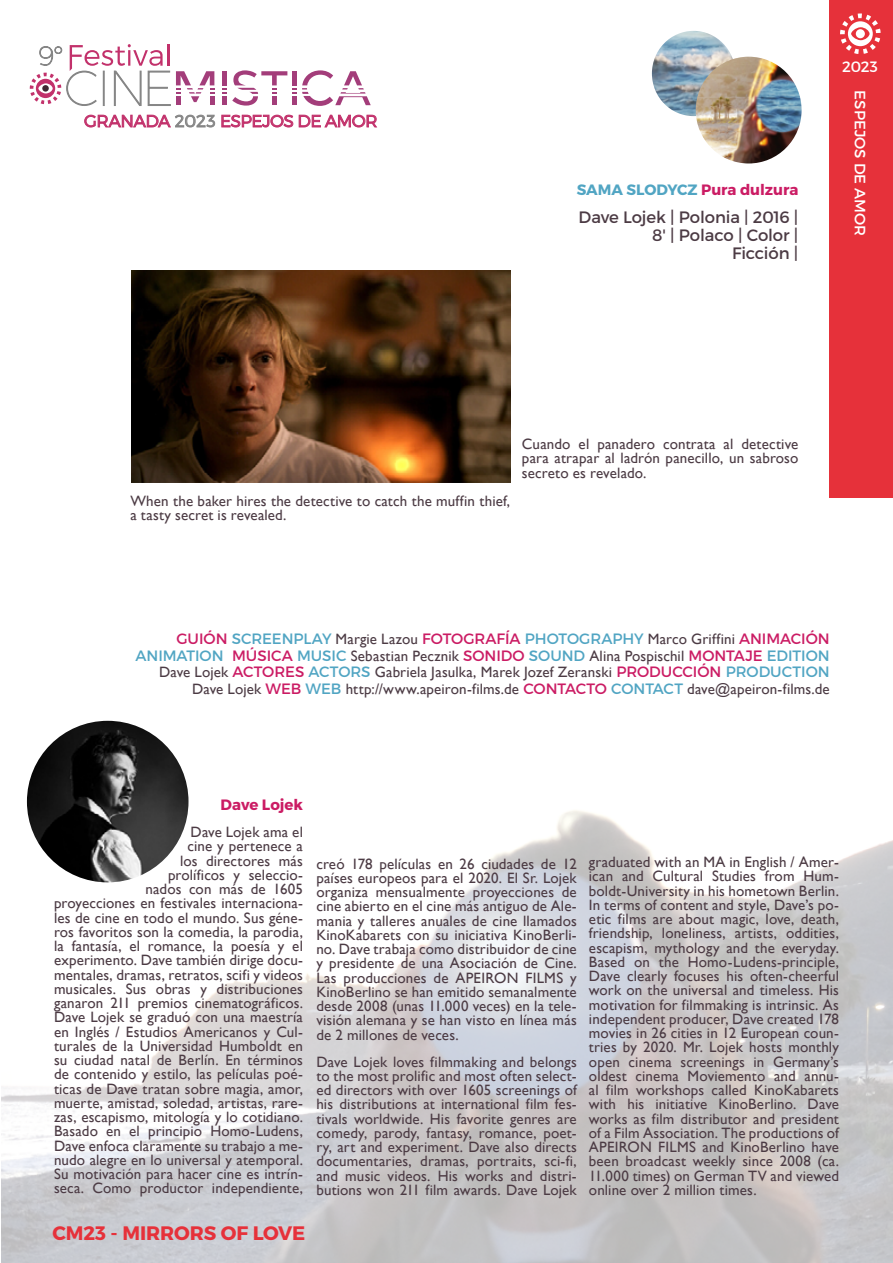
<style>
.page{position:relative;width:893px;height:1263px;background:#fff}
.page>*{position:absolute;margin:0;border:0;box-sizing:border-box;transform-origin:0 0}
.t1{font:700 19.5px "Montserrat";letter-spacing:-.01em;color:#e6313a}
.t2{font:300 16.8px "Montserrat";letter-spacing:-.02em;color:#c2316b}
.t3{font:16.5px/18px "Montserrat";letter-spacing:-.01em;color:#4c3b44;text-align:right}
.t4{font:15px/14.2px "Gill Sans";letter-spacing:.01em;color:#4c3b44;text-align:justify}
.t5{font:15px "Montserrat";letter-spacing:-.005em;color:#cb1c64}
.t6{font:700 15px "Montserrat";letter-spacing:-.005em;color:#51a5c3}
.t7{font:15px "Montserrat";color:#fff}
.t8{font:700 15px "Montserrat";letter-spacing:-.005em;color:#cb1c64}
.s1{color:#868686}
.s2{color:#cb1c64}
.s3{color:#51a5c3}
.s4{font-family:"Gill Sans";color:#4c3b44}
.s5{font-family:"Montserrat";color:#51a5c3}
.s6{font-family:"Montserrat";color:#cb1c64}
</style>
<div class="page">
<img style="left:1px;top:761px;width:892px;height:502px">
<div style="left:829px;top:0;width:64px;height:497px;background:#e6313a"></div>
<img style="left:652px;top:31px;width:80px;height:85px">
<img style="left:696px;top:57px;width:106px;height:106px">
<svg style="left:840px;top:13px;width:41px;height:41px"></svg>
<div style="left:856px;top:29px;width:9px;height:9px;background:#fff;border-radius:50%"></div>
<svg style="left:222px;top:88px;width:4px;height:17px"></svg>
<hr style="left:222px;top:71px;width:4px;height:14px;background:#a33d7a">
<svg style="left:232px;top:70px;width:139px;height:36px"></svg>
<svg style="left:222px;top:115px;width:71px;height:12px"></svg>
<svg style="left:299px;top:115px;width:78px;height:12px"></svg>
<svg style="left:30px;top:44px;width:184px;height:62px"></svg>
<svg style="left:84px;top:115px;width:131px;height:12px"></svg>
<img style="left:27px;top:721px;width:162px;height:161px;border-radius:81px">
<img style="left:132px;top:270px;width:378px;height:213px">
<p class="t2" style="left:84px;top:111px;width:295px">GRANADA <span class="s1">2023</span> ESPEJOS DE AMOR</p>
<p class="t6" style="left:577px;top:181px;width:223px">SAMA SLODYCZ <span class="s2">Pura dulzura</span></p>
<p class="t3" style="left:579px;top:208px;width:221px">Dave Lojek | Polonia | 2016 |<br>8' | Polaco | Color |<br>Ficción |</p>
<p class="t7" style="left:842px;top:58px;width:37px">2023</p>
<p class="t7" style="left:869px;top:90px;width:147px;rotate:90deg">ESPEJOS DE AMOR</p>
<p class="t4" style="left:130px;top:493px;width:381px">When the baker hires the detective to catch the muffin thief, a tasty secret is revealed.</p>
<p class="t4" style="left:522px;top:437px;width:278px">Cuando el panadero contrata al detective para atrapar al ladrón panecillo, un sabroso secreto es revelado.</p>
<p class="t5" style="left:176px;top:630px;width:655px">GUIÓN <span class="s3">SCREENPLAY</span> <span class="s4">Margie Lazou</span> FOTOGRAFÍA <span class="s3">PHOTOGRAPHY</span> <span class="s4">Marco Griffini</span> ANIMACIÓN</p>
<p class="t4" style="left:136px;top:647px;width:696px;line-height:16.5px;text-align:right"><span class="s5">ANIMATION</span> <span class="s6">MÚSICA</span> <span class="s5">MUSIC</span> Sebastian Pecznik <span class="s6">SONIDO</span> <span class="s5">SOUND</span> Alina Pospischil <span class="s6">MONTAJE</span> <span class="s5">EDITION<br></span>Dave Lojek <span class="s6">ACTORES</span> <span class="s5">ACTORS</span> Gabriela Jasulka, Marek Jozef Zeranski <span class="s6">PRODUCCIÓN</span> <span class="s5">PRODUCTION<br></span>Dave Lojek <span class="s6">WEB</span> <span class="s5">WEB</span> http://www.apeiron-films.de <span class="s6">CONTACTO</span> <span class="s5">CONTACT</span> dave@apeiron-films.de</p>
<p class="t8" style="left:221px;top:795px;width:84px">Dave Lojek</p>
<p class="t4" style="left:54px;top:825px;width:251px;text-align:right">Dave Lojek ama el<br>cine y pertenece a<br>los directores más<br>prolíficos y seleccio-<br>nados con más de 1605<br>proyecciones en festivales internaciona&shy;les de cine en todo el mundo. Sus géne&shy;ros favoritos son la comedia, la parodia, la fantasía, el romance, la poesía y el experimento. Dave también dirige docu&shy;mentales, dramas, retratos, scifi y videos musicales. Sus obras y distribuciones ganaron 211 premios cinematográficos.<br>Dave Lojek se graduó con una maestría en Inglés / Estudios Americanos y Cul&shy;turales de la Universidad Humboldt en su ciudad natal de Berlín. En términos de contenido y estilo, las películas poé&shy;ticas de Dave tratan sobre magia, amor, muerte, amistad, soledad, artistas, rare&shy;zas, escapismo, mitología y lo cotidiano.<br>Basado en el principio Homo-Ludens, Dave enfoca claramente su trabajo a me&shy;nudo alegre en lo universal y atemporal.<br>Su motivación para hacer cine es intrín&shy;seca. Como productor independiente,</p>
<h1 class="t1" style="left:52px;top:1221px;width:254px">CM23 - MIRRORS OF LOVE</h1>
<p class="t4" style="left:316px;top:856px;width:262px">creó 178 películas en 26 ciudades de 12 países europeos para el 2020. El Sr. Lojek organiza mensualmente proyecciones de cine abierto en el cine más antiguo de Ale&shy;mania y talleres anuales de cine llamados KinoKabarets con su iniciativa KinoBerli&shy;no. Dave trabaja como distribuidor de cine y presidente de una Asociación de Cine.<br>Las producciones de APEIRON FILMS y KinoBerlino se han emitido semanalmente desde 2008 (unas 11.000 veces) en la tele&shy;visión alemana y se han visto en línea más de 2 millones de veces.</p>
<p class="t4" style="left:316px;top:1054px;width:262px">Dave Lojek loves filmmaking and belongs to the most prolific and most often select&shy;ed directors with over 1605 screenings of his distributions at international film fes&shy;tivals worldwide. His favorite genres are comedy, parody, fantasy, romance, poet&shy;ry, art and experiment. Dave also directs documentaries, dramas, portraits, sci-fi, and music videos. His works and distri&shy;butions won 211 film awards. Dave Lojek</p>
<p class="t4" style="left:589px;top:855px;width:252px">graduated with an MA in English / Amer&shy;ican and Cultural Studies from Hum&shy;boldt-University in his hometown Berlin.<br>In terms of content and style, Dave’s po&shy;etic films are about magic, love, death, friendship, loneliness, artists, oddities, escapism, mythology and the everyday.<br>Based on the Homo-Ludens-principle, Dave clearly focuses his often-cheerful work on the universal and timeless. His motivation for filmmaking is intrinsic. As independent producer, Dave created 178 movies in 26 cities in 12 European coun&shy;tries by 2020. Mr. Lojek hosts monthly open cinema screenings in Germany’s oldest cinema Moviemento and annu&shy;al film workshops called KinoKabarets with his initiative KinoBerlino. Dave works as film distributor and president of a Film Association. The productions of APEIRON FILMS and KinoBerlino have been broadcast weekly since 2008 (ca.<br>11.000 times) on German TV and viewed online over 2 million times.</p>
</div>
